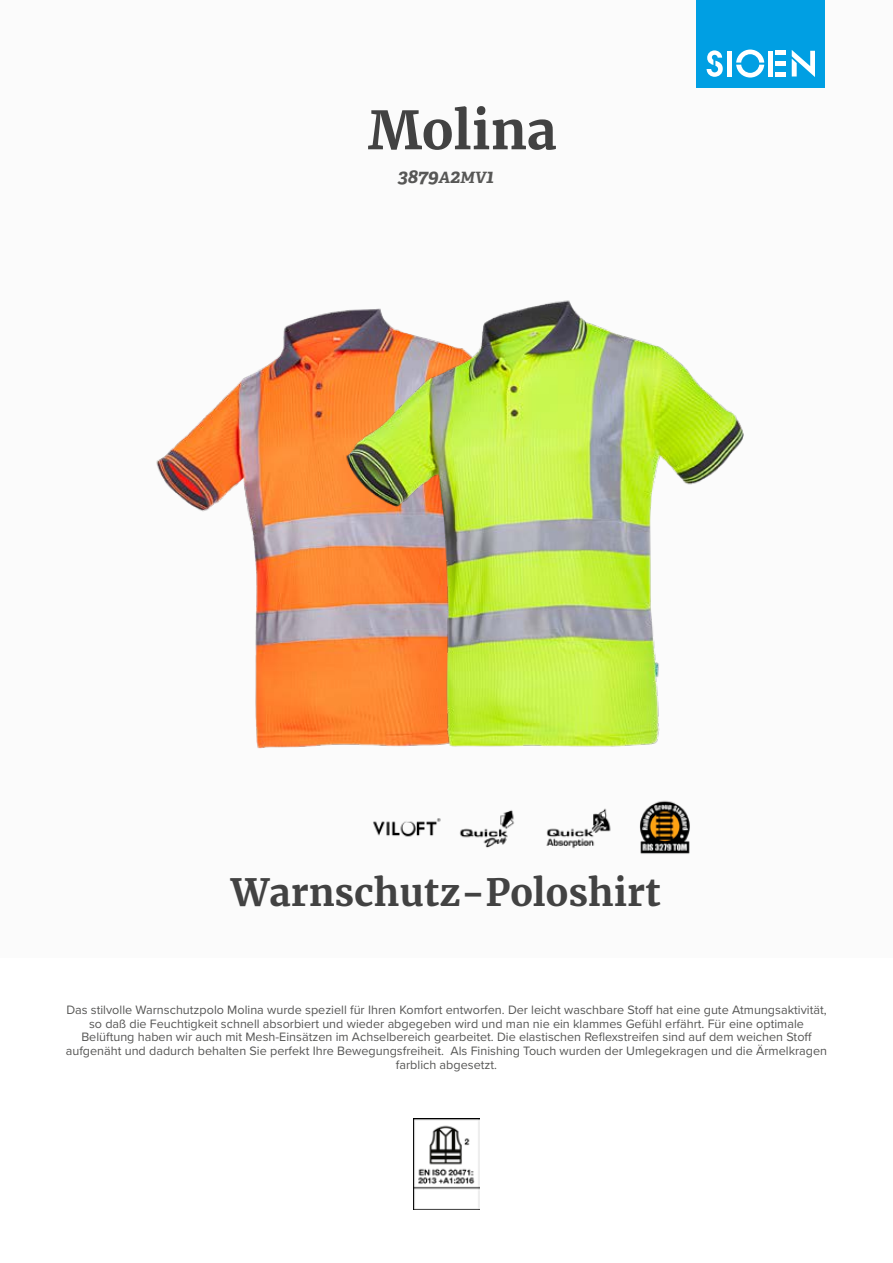
<style>
.page{position:relative;width:893px;height:1263px;background:#fff}
.page>*{position:absolute;margin:0;border:0;box-sizing:border-box;transform-origin:0 0}
.t1{font:700 52.5px "Merriweather";color:#424242}
.t2{font:700 37.5px "Merriweather";color:#424242}
.t3{font:italic 700 19.5px "Adelle";color:#575756}
.t4{font:12.6px/13.6px "Proxima Nova";color:#575756;text-align:center}
.s1{font-size:15.6px}
</style>
<div class="page">
<div style="left:0;top:0;width:893px;height:957px;background:#fbfbfb"></div>
<div style="left:697px;top:0;width:128px;height:88px;background:#009fe3"></div>
<svg style="left:707px;top:50px;width:16px;height:27px"></svg>
<svg style="left:736px;top:50px;width:28px;height:28px"></svg>
<div style="left:727px;top:51px;width:5px;height:26px;background:#fff"></div>
<div style="left:768px;top:51px;width:5px;height:26px;background:#fff"></div>
<div style="left:775px;top:72px;width:11px;height:5px;background:#fff"></div>
<div style="left:775px;top:61px;width:11px;height:5px;background:#fff"></div>
<hr style="left:775px;top:51px;width:11px;height:4px;background:#fff">
<svg style="left:792px;top:50px;width:23px;height:27px"></svg>
<img style="left:413px;top:1118px;width:67px;height:92px">
<img style="left:156px;top:321px;width:142px;height:428px">
<img style="left:298px;top:300px;width:446px;height:554px">
<h1 class="t1" style="left:368px;top:97px;width:190px">Molina</h1>
<h3 class="t3" style="left:398px;top:164px;width:98px">3879<span class="s1">A</span>2<span class="s1">MV</span>1</h3>
<h2 class="t2" style="left:231px;top:868px;width:431px">Warnschutz-Poloshirt</h2>
<p class="t4" style="left:66px;top:1002px;width:763px">Das stilvolle Warnschutzpolo Molina wurde speziell für Ihren Komfort entworfen. Der leicht waschbare Stoff hat eine gute Atmungsaktivität, so daß die Feuchtigkeit schnell absorbiert und wieder abgegeben wird und man nie ein klammes Gefühl erfährt. Für eine optimale Belüftung haben wir auch mit Mesh-Einsätzen im Achselbereich gearbeitet. Die elastischen Reflexstreifen sind auf dem weichen Stoff aufgenäht und dadurch behalten Sie perfekt Ihre Bewegungsfreiheit. Als Finishing Touch wurden der Umlegekragen und die Ärmelkragen farblich abgesetzt.</p>
</div>
